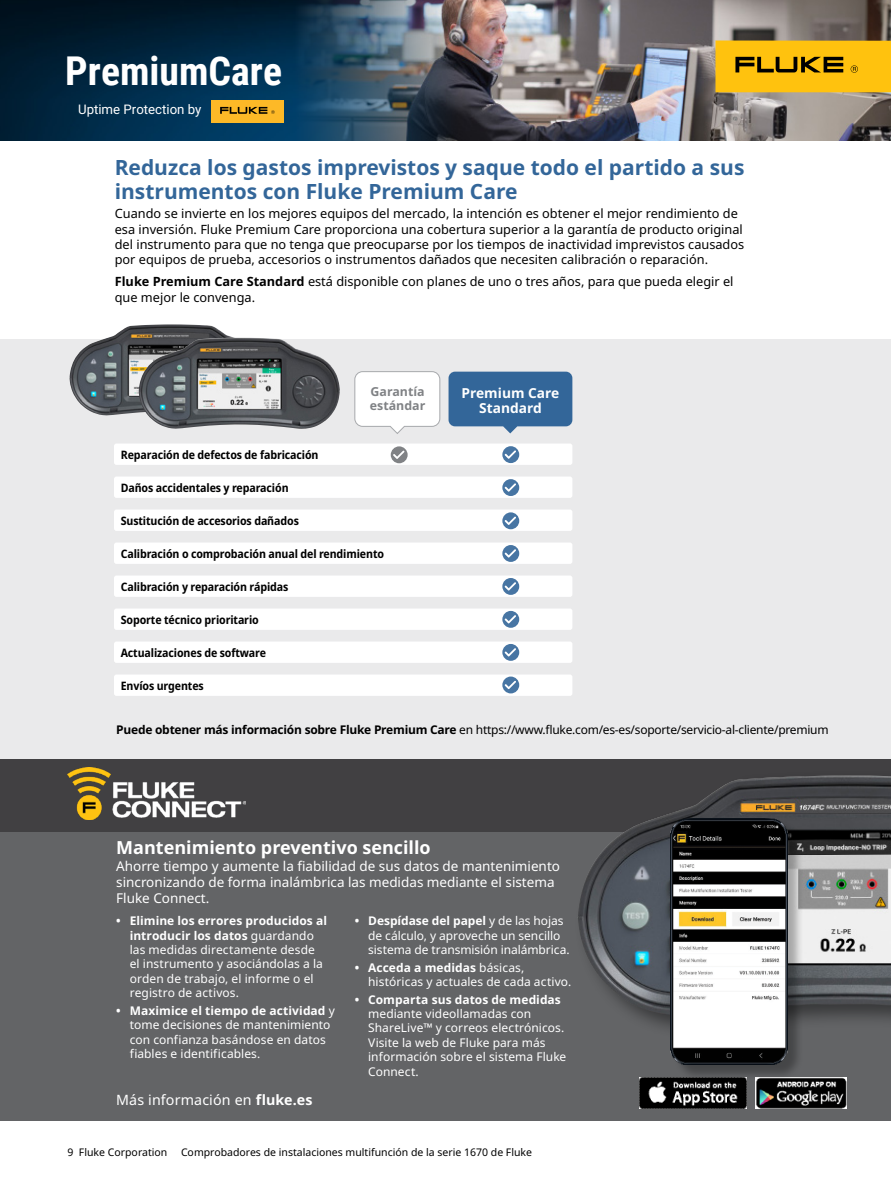
<style>
.page{position:relative;width:891px;height:1188px;background:#fff}
.page>*{position:absolute;margin:0;border:0;box-sizing:border-box;transform-origin:0 0}
.t1{font:700 39.75px "Roboto Condensed";color:#fff}
.t2{font:700 21px/24px "Noto Sans";color:#369}
.t3{font:700 18px "Noto Sans";color:#fff}
.t4{font:14.25px "Noto Sans";letter-spacing:.01em;color:#fff}
.t5{font:700 13.8px/15.1px "Noto Sans";color:#fff;text-align:center}
.t6{font:13.5px/16.2px "Noto Sans";color:#fff}
.t7{font:13.2px "Roboto";color:#fff}
.t8{font:12.75px/15.3px "Noto Sans";color:#000}
.t9{font:700 12.45px/13.8px "Noto Sans";color:#808285}
.t10{font:12px/14.4px "Noto Sans";letter-spacing:.005em;color:#fff}
.t11{font:12px "Noto Sans";letter-spacing:-.02em;color:#000}
.t12{font:700 12px "Noto Sans";letter-spacing:.005em;color:#fff}
.t13{font:700 semi-condensed 11.7px "Noto Sans";letter-spacing:-.01em;color:#000}
.t14{font:10.5px "Noto Sans";color:#000}
.s1{font-weight:700}
</style>
<div class="page">
<div style="left:0;top:339px;width:891px;height:420px;background:#eaeaeb"></div>
<div style="left:0;top:759px;width:891px;height:361px;background:#414042"></div>
<img style="left:0;top:0;width:188px;height:140px">
<img style="left:188px;top:0;width:703px;height:140px">
<div style="left:0;top:832px;width:891px;height:288px;background:#636466"></div>
<img style="left:69px;top:324px;width:184px;height:92px">
<img style="left:139px;top:338px;width:201px;height:91px">
<div style="left:575px;top:769px;width:316px;height:270px;background:#000;opacity:.45"></div>
<img style="left:577px;top:776px;width:314px;height:240px">
<img style="left:640px;top:1077px;width:107px;height:32px">
<img style="left:756px;top:1077px;width:91px;height:32px">
<div style="left:211px;top:100px;width:72px;height:22px;background:#fdb927"></div>
<svg style="left:220px;top:107px;width:55px;height:7px"></svg>
<img style="left:67px;top:768px;width:179px;height:52px">
<div style="left:673px;top:820px;width:131px;height:261px;background:#000;opacity:.3"></div>
<img style="left:671px;top:818px;width:116px;height:246px">
<div style="left:716px;top:40px;width:175px;height:52px;background:#ffc20e"></div>
<svg style="left:735px;top:57px;width:108px;height:15px"></svg>
<svg style="left:851px;top:65px;width:7px;height:8px"></svg>
<svg style="left:354px;top:371px;width:87px;height:63px;background:#f7f8f8"></svg>
<svg style="left:449px;top:372px;width:123px;height:61px;background:#4673a1"></svg>
<div style="left:114px;top:444px;width:458px;height:21px;background:#fff;border-radius:2px"></div>
<div style="left:114px;top:477px;width:458px;height:21px;background:#fff;border-radius:2px"></div>
<div style="left:114px;top:510px;width:458px;height:21px;background:#fff;border-radius:2px"></div>
<div style="left:114px;top:543px;width:458px;height:21px;background:#fff;border-radius:2px"></div>
<div style="left:114px;top:576px;width:458px;height:21px;background:#fff;border-radius:2px"></div>
<div style="left:114px;top:609px;width:458px;height:21px;background:#fff;border-radius:2px"></div>
<div style="left:114px;top:642px;width:458px;height:21px;background:#fff;border-radius:2px"></div>
<div style="left:114px;top:675px;width:458px;height:21px;background:#fff;border-radius:2px"></div>
<svg style="left:391px;top:446px;width:17px;height:17px"></svg>
<svg style="left:502px;top:446px;width:17px;height:17px"></svg>
<svg style="left:502px;top:479px;width:17px;height:17px"></svg>
<svg style="left:502px;top:512px;width:17px;height:17px"></svg>
<svg style="left:502px;top:545px;width:17px;height:17px"></svg>
<svg style="left:502px;top:578px;width:17px;height:17px"></svg>
<svg style="left:502px;top:611px;width:17px;height:17px"></svg>
<svg style="left:502px;top:644px;width:17px;height:17px"></svg>
<svg style="left:502px;top:677px;width:17px;height:16px"></svg>
<h1 class="t1" style="left:65px;top:43px;width:218px">PremiumCare</h1>
<p class="t7" style="left:78px;top:100px;width:125px">Uptime Protection by</p>
<h2 class="t2" style="left:115px;top:155px;width:631px">Reduzca los gastos imprevistos y saque todo el partido a sus instrumentos con Fluke Premium Care</h2>
<p class="t8" style="left:115px;top:206px;width:631px">Cuando se invierte en los mejores equipos del mercado, la intención es obtener el mejor rendimiento de esa inversión. Fluke Premium Care proporciona una cobertura superior a la garantía de producto original del instrumento para que no tenga que preocuparse por los tiempos de inactividad imprevistos causados por equipos de prueba, accesorios o instrumentos dañados que necesiten calibración o reparación.</p>
<p class="t8" style="left:115px;top:274px;width:620px"><span class="s1">Fluke Premium Care Standard</span> está disponible con planes de uno o tres años, para que pueda elegir el que mejor le convenga.</p>
<p class="t9" style="left:370px;top:385px;width:57px">Garantía estándar</p>
<p class="t5" style="left:462px;top:386px;width:99px">Premium Care<br>Standard</p>
<p class="t13" style="left:121px;top:446px;width:199px">Reparación de defectos de fabricación</p>
<p class="t13" style="left:121px;top:479px;width:169px">Daños accidentales y reparación</p>
<p class="t13" style="left:121px;top:512px;width:180px">Sustitución de accesorios dañados</p>
<p class="t13" style="left:121px;top:545px;width:265px">Calibración o comprobación anual del rendimiento</p>
<p class="t13" style="left:121px;top:578px;width:169px">Calibración y reparación rápidas</p>
<p class="t13" style="left:121px;top:611px;width:140px">Soporte técnico prioritario</p>
<p class="t13" style="left:121px;top:644px;width:147px">Actualizaciones de software</p>
<p class="t13" style="left:121px;top:677px;width:85px">Envíos urgentes</p>
<p class="t11" style="left:116px;top:721px;width:714px"><span class="s1">Puede obtener más información sobre Fluke Premium Care</span> en https://www.fluke.com/es-es/soporte/servicio-al-cliente/premium</p>
<h3 class="t3" style="left:116px;top:835px;width:316px">Mantenimiento preventivo sencillo</h3>
<p class="t6" style="left:116px;top:858px;width:445px">Ahorre tiempo y aumente la fiabilidad de sus datos de mantenimiento sincronizando de forma inalámbrica las medidas mediante el sistema<br>Fluke Connect.</p>
<p class="t10" style="left:130px;top:914px;width:199px;text-indent:-14px"><span class="s1">• Elimine los errores producidos al introducir los datos</span> guardando las medidas directamente desde el instrumento y asociándolas a la orden de trabajo, el informe o el registro de activos.</p>
<p class="t10" style="left:130px;top:1004px;width:207px;text-indent:-14px"><span class="s1">• Maximice el tiempo de actividad</span> y tome decisiones de mantenimiento con confianza basándose en datos fiables e identificables.</p>
<p class="t10" style="left:368px;top:914px;width:203px;text-indent:-14px"><span class="s1">• Despídase del papel</span> y de las hojas de cálculo, y aproveche un sencillo sistema de transmisión inalámbrica.</p>
<p class="t10" style="left:368px;top:960px;width:205px;text-indent:-14px"><span class="s1">• Acceda a medidas</span> básicas, históricas y actuales de cada activo.</p>
<p class="t12" style="left:355px;top:991px;width:208px">• Comparta sus datos de medidas</p>
<p class="t10" style="left:368px;top:1007px;width:200px">mediante videollamadas con<br>ShareLive™ y correos electrónicos.<br>Visite la web de Fluke para más información sobre el sistema Fluke<br>Connect.</p>
<p class="t4" style="left:116px;top:1090px;width:198px">Más información en <span class="s1">fluke.es</span></p>
<p class="t14" style="left:68px;top:1145px;width:101px">9 Fluke Corporation</p>
<p class="t14" style="left:181px;top:1145px;width:353px">Comprobadores de instalaciones multifunción de la serie 1670 de Fluke</p>
</div>
